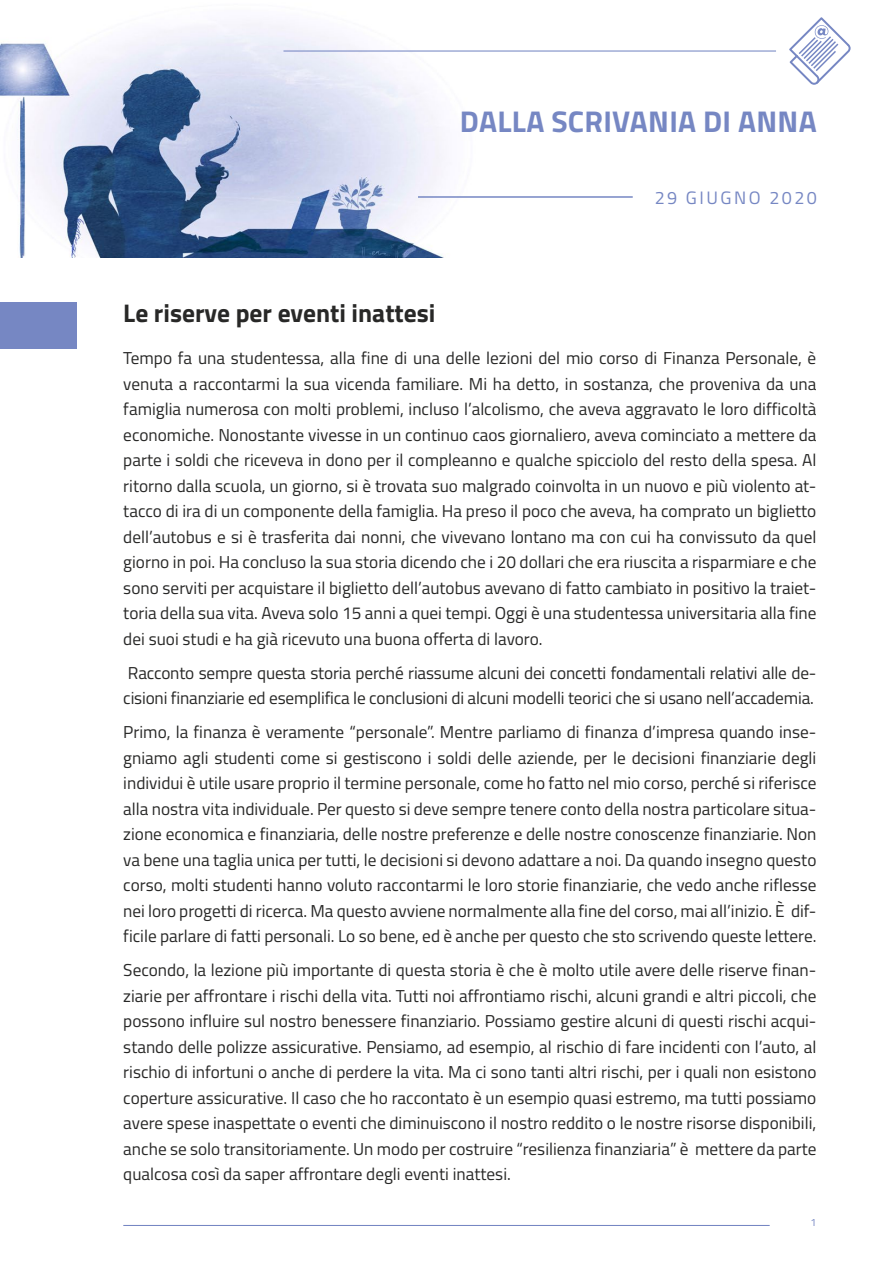
<style>
.page{position:relative;width:893px;height:1263px;background:#fff}
.page>*{position:absolute;margin:0;border:0;box-sizing:border-box;transform-origin:0 0}
.t1{font:700 30px "Titillium";letter-spacing:.01em;color:#7687c3}
.t2{font:700 25.5px "Titillium";color:#282827}
.t3{font:18px "Titillium";letter-spacing:.14em;color:#7687c3}
.t4{font:17.25px/25.5px "Titillium";letter-spacing:-.01em;color:#282827;text-align:justify}
.t5{font:10.5px "Titillium";color:#7687c3}
</style>
<div class="page">
<hr style="left:123px;top:1225px;width:647px;height:1px;background:#7687c3">
<div style="left:0;top:302px;width:77px;height:47px;background:#7687c3"></div>
<img style="left:0;top:22px;width:444px;height:236px">
<hr style="left:418px;top:196px;width:215px;height:2px;background:#7687c3">
<hr style="left:283px;top:50px;width:493px;height:2px;background:#7687c3">
<svg style="left:789px;top:17px;width:62px;height:68px"></svg>
<h1 class="t1" style="left:460px;top:99px;width:358px">DALLA SCRIVANIA DI ANNA</h1>
<p class="t3" style="left:655px;top:184px;width:164px">29 GIUGNO 2020</p>
<h2 class="t2" style="left:123px;top:293px;width:314px">Le riserve per eventi inattesi</h2>
<p class="t4" style="left:123px;top:345px;width:695px">Tempo fa una studentessa, alla fine di una delle lezioni del mio corso di Finanza Personale, è venuta a raccontarmi la sua vicenda familiare. Mi ha detto, in sostanza, che proveniva da una famiglia numerosa con molti problemi, incluso l’alcolismo, che aveva aggravato le loro difficoltà economiche. Nonostante vivesse in un continuo caos giornaliero, aveva cominciato a mettere da parte i soldi che riceveva in dono per il compleanno e qualche spicciolo del resto della spesa. Al ritorno dalla scuola, un giorno, si è trovata suo malgrado coinvolta in un nuovo e più violento at&shy;tacco di ira di un componente della famiglia. Ha preso il poco che aveva, ha comprato un biglietto dell’autobus e si è trasferita dai nonni, che vivevano lontano ma con cui ha convissuto da quel giorno in poi. Ha concluso la sua storia dicendo che i 20 dollari che era riuscita a risparmiare e che sono serviti per acquistare il biglietto dell’autobus avevano di fatto cambiato in positivo la traiet&shy;toria della sua vita. Aveva solo 15 anni a quei tempi. Oggi è una studentessa universitaria alla fine dei suoi studi e ha già ricevuto una buona offerta di lavoro.</p>
<p class="t4" style="left:123px;top:659px;width:695px">Racconto sempre questa storia perché riassume alcuni dei concetti fondamentali relativi alle de&shy;cisioni finanziarie ed esemplifica le conclusioni di alcuni modelli teorici che si usano nell’accademia.</p>
<p class="t4" style="left:123px;top:719px;width:695px">Primo, la finanza è veramente “personale”. Mentre parliamo di finanza d’impresa quando inse&shy;gniamo agli studenti come si gestiscono i soldi delle aziende, per le decisioni finanziarie degli individui è utile usare proprio il termine personale, come ho fatto nel mio corso, perché si riferisce alla nostra vita individuale. Per questo si deve sempre tenere conto della nostra particolare situa&shy;zione economica e finanziaria, delle nostre preferenze e delle nostre conoscenze finanziarie. Non va bene una taglia unica per tutti, le decisioni si devono adattare a noi. Da quando insegno questo corso, molti studenti hanno voluto raccontarmi le loro storie finanziarie, che vedo anche riflesse nei loro progetti di ricerca. Ma questo avviene normalmente alla fine del corso, mai all’inizio. È dif&shy;ficile parlare di fatti personali. Lo so bene, ed è anche per questo che sto scrivendo queste lettere.</p>
<p class="t4" style="left:123px;top:957px;width:695px">Secondo, la lezione più importante di questa storia è che è molto utile avere delle riserve finan&shy;ziarie per affrontare i rischi della vita. Tutti noi affrontiamo rischi, alcuni grandi e altri piccoli, che possono influire sul nostro benessere finanziario. Possiamo gestire alcuni di questi rischi acqui&shy;stando delle polizze assicurative. Pensiamo, ad esempio, al rischio di fare incidenti con l’auto, al rischio di infortuni o anche di perdere la vita. Ma ci sono tanti altri rischi, per i quali non esistono coperture assicurative. Il caso che ho raccontato è un esempio quasi estremo, ma tutti possiamo avere spese inaspettate o eventi che diminuiscono il nostro reddito o le nostre risorse disponibili, anche se solo transitoriamente. Un modo per costruire “resilienza finanziaria” è mettere da parte qualcosa così da saper affrontare degli eventi inattesi.</p>
<p class="t5" style="left:810px;top:1215px;width:7px">1</p>
</div>
